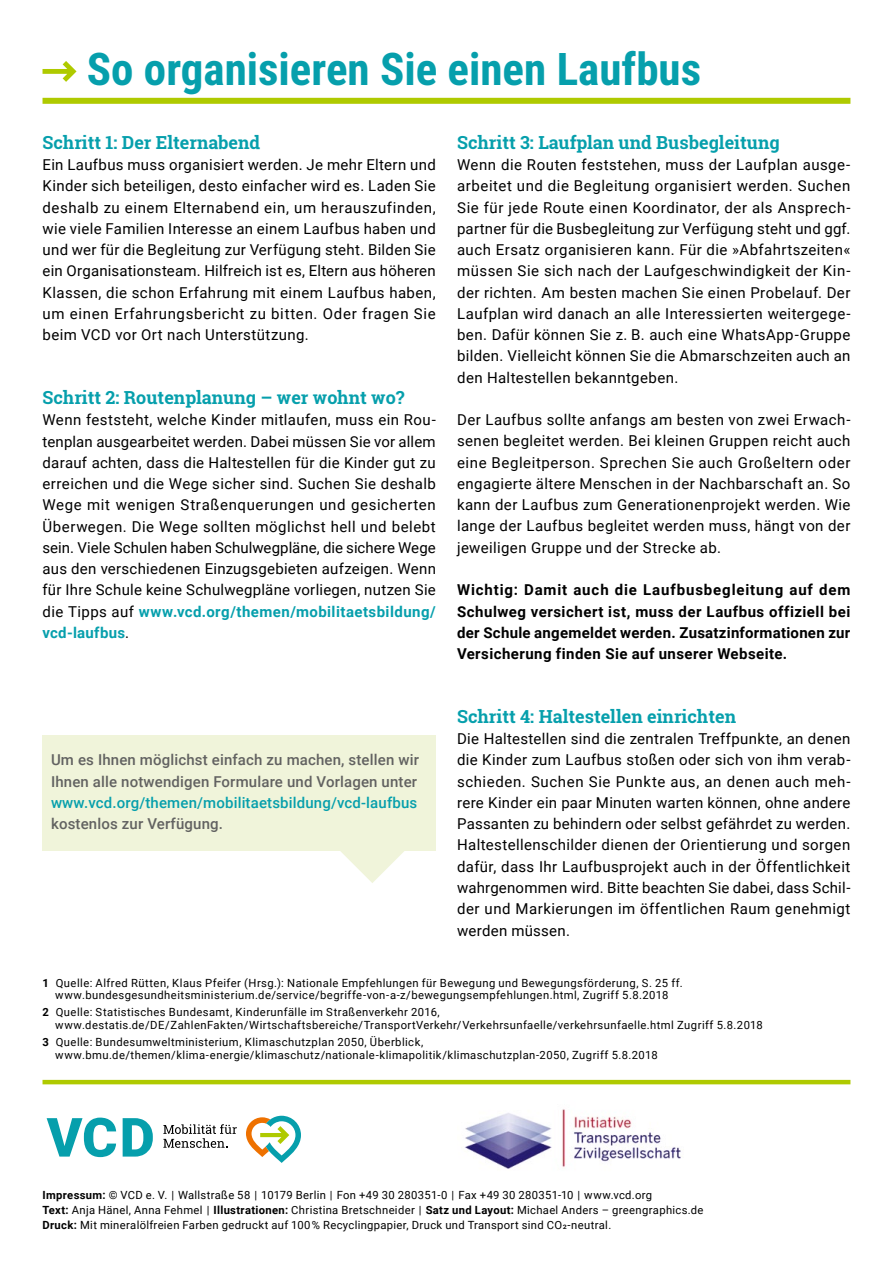
<style>
.page{position:relative;width:893px;height:1263px;background:#fff}
.page>*{position:absolute;margin:0;border:0;box-sizing:border-box;transform-origin:0 0}
.t1{font:700 45px "Roboto Condensed";color:#069fac}
.t2{font:700 18px "Roboto Slab";color:#069fac}
.t3{font:15px/21.3px "Roboto";letter-spacing:.025em;color:#000;text-align:justify}
.t4{font:700 15px/21.3px "Roboto";letter-spacing:.025em;color:#000;text-align:justify}
.t5{font:500 15px/21.3px "Roboto";letter-spacing:.01em;color:#626261}
.t6{font:500 15px "Roboto";letter-spacing:.01em;color:#069fac}
.t7{font:11.25px/12.8px "Roboto";letter-spacing:.035em;color:#000}
.s1{font-weight:700;color:#069fac}
.s2{font-weight:700}
</style>
<div class="page">
<img style="left:465px;top:1109px;width:216px;height:60px">
<hr style="left:43px;top:1080px;width:807px;height:4px;background:#afca00">
<svg style="left:163px;top:1124px;width:74px;height:24px"></svg>
<svg style="left:47px;top:1117px;width:69px;height:40px"></svg>
<svg style="left:123px;top:1118px;width:30px;height:38px"></svg>
<svg style="left:246px;top:1116px;width:55px;height:47px"></svg>
<div style="left:43px;top:98px;width:807px;height:6px;background:#afca00"></div>
<svg style="left:43px;top:61px;width:34px;height:21px"></svg>
<div style="left:43px;top:735px;width:393px;height:115px;background:#f0f4da"></div>
<svg style="left:340px;top:850px;width:65px;height:33px"></svg>
<h1 class="t1" style="left:87px;top:38px;width:616px">So organisieren Sie einen Laufbus</h1>
<p class="t2" style="left:43px;top:130px;width:219px">Schritt 1: Der Elternabend</p>
<p class="t3" style="left:43px;top:154px;width:395px">Ein Laufbus muss organisiert werden. Je mehr Eltern und Kinder sich beteiligen, desto einfacher wird es. Laden Sie deshalb zu einem Elternabend ein, um herauszufinden, wie viele Familien Interesse an einem Laufbus haben und und wer für die Begleitung zur Verfügung steht. Bilden Sie ein Organisationsteam. Hilfreich ist es, Eltern aus höheren Klassen, die schon Erfahrung mit einem Laufbus haben, um einen Erfahrungsbericht zu bitten. Oder fragen Sie beim VCD vor Ort nach Unterstützung.</p>
<p class="t2" style="left:43px;top:385px;width:363px">Schritt 2: Routenplanung – wer wohnt wo?</p>
<p class="t3" style="left:43px;top:409px;width:395px">Wenn feststeht, welche Kinder mitlaufen, muss ein Rou&shy;tenplan ausgearbeitet werden. Dabei müssen Sie vor allem darauf achten, dass die Haltestellen für die Kinder gut zu erreichen und die Wege sicher sind. Suchen Sie deshalb Wege mit wenigen Straßenquerungen und gesicherten Überwegen. Die Wege sollten möglichst hell und belebt sein. Viele Schulen haben Schulwegpläne, die sichere Wege aus den verschiedenen Einzugsgebieten aufzeigen. Wenn für Ihre Schule keine Schulwegpläne vorliegen, nutzen Sie die Tipps auf <span class="s1">www.vcd.org/themen/mobilitaetsbildung/ vcd-laufbus</span>.</p>
<p class="t5" style="left:51px;top:749px;width:369px">Um es Ihnen möglichst einfach zu machen, stellen wir<br>Ihnen alle notwendigen Formulare und Vorlagen unter</p>
<p class="t6" style="left:51px;top:792px;width:368px">www.vcd.org/themen/mobilitaetsbildung/vcd-laufbus</p>
<p class="t5" style="left:51px;top:813px;width:174px">kostenlos zur Verfügung.</p>
<p class="t2" style="left:457px;top:130px;width:324px">Schritt 3: Laufplan und Busbegleitung</p>
<p class="t3" style="left:457px;top:154px;width:395px">Wenn die Routen feststehen, muss der Laufplan ausge&shy;arbeitet und die Begleitung organisiert werden. Suchen Sie für jede Route einen Koordinator, der als Ansprech&shy;partner für die Busbegleitung zur Verfügung steht und ggf. auch Ersatz organisieren kann. Für die »Abfahrtszeiten« müssen Sie sich nach der Laufgeschwindigkeit der Kin&shy;der richten. Am besten machen Sie einen Probelauf. Der Laufplan wird danach an alle Interessierten weitergege&shy;ben. Dafür können Sie z. B. auch eine WhatsApp-Gruppe bilden. Vielleicht können Sie die Abmarschzeiten auch an den Haltestellen bekanntgeben.</p>
<p class="t3" style="left:457px;top:409px;width:395px">Der Laufbus sollte anfangs am besten von zwei Erwach&shy;senen begleitet werden. Bei kleinen Gruppen reicht auch eine Begleitperson. Sprechen Sie auch Großeltern oder engagierte ältere Menschen in der Nachbarschaft an. So kann der Laufbus zum Generationenprojekt werden. Wie lange der Laufbus begleitet werden muss, hängt von der jeweiligen Gruppe und der Strecke ab.</p>
<p class="t4" style="left:457px;top:579px;width:395px">Wichtig: Damit auch die Laufbusbegleitung auf dem Schulweg versichert ist, muss der Laufbus offiziell bei der Schule angemeldet werden. Zusatzinformationen zur Versicherung finden Sie auf unserer Webseite.</p>
<p class="t2" style="left:457px;top:704px;width:280px">Schritt 4: Haltestellen einrichten</p>
<p class="t3" style="left:457px;top:728px;width:395px">Die Haltestellen sind die zentralen Treffpunkte, an denen die Kinder zum Laufbus stoßen oder sich von ihm verab&shy;schieden. Suchen Sie Punkte aus, an denen auch meh&shy;rere Kinder ein paar Minuten warten können, ohne andere Passanten zu behindern oder selbst gefährdet zu werden.<br>Haltestellenschilder dienen der Orientierung und sorgen dafür, dass Ihr Laufbusprojekt auch in der Öffentlichkeit wahrgenommen wird. Bitte beachten Sie dabei, dass Schil&shy;der und Markierungen im öffentlichen Raum genehmigt werden müssen.</p>
<p class="t7" style="left:43px;top:976px;width:642px;text-align:center"><span class="s2">1</span> Quelle: Alfred Rütten, Klaus Pfeifer (Hrsg.): Nationale Empfehlungen für Bewegung und Bewegungsförderung, S. 25 ff. www.bundesgesundheitsministerium.de/service/begriffe-von-a-z/bewegungsempfehlungen.html, Zugriff 5.8.2018</p>
<p class="t7" style="left:55px;top:1005px;width:709px;text-indent:-13px"><span class="s2">2</span> Quelle: Statistisches Bundesamt, Kinderunfälle im Straßenverkehr 2016, www.destatis.de/DE/ZahlenFakten/Wirtschaftsbereiche/TransportVerkehr/Verkehrsunfaelle/verkehrsunfaelle.html Zugriff 5.8.2018</p>
<p class="t7" style="left:55px;top:1035px;width:604px;text-indent:-13px"><span class="s2">3</span> Quelle: Bundesumweltministerium, Klimaschutzplan 2050, Überblick, www.bmu.de/themen/klima-energie/klimaschutz/nationale-klimapolitik/klimaschutzplan-2050, Zugriff 5.8.2018</p>
<p class="t7" style="left:43px;top:1187px;width:663px;line-height:15px"><span class="s2">Impressum:</span> © VCD e. V. | Wallstraße 58 | 10179 Berlin | Fon +49 30 280351-0 | Fax +49 30 280351-10 | www.vcd.org<br><span class="s2">Text:</span> Anja Hänel, Anna Fehmel | <span class="s2">Illustrationen:</span> Christina Bretschneider | <span class="s2">Satz und Layout:</span> Michael Anders – greengraphics.de<br><span class="s2">Druck:</span> Mit mineralölfreien Farben gedruckt auf 100 % Recyclingpapier, Druck und Transport sind CO2-neutral.</p>
</div>
